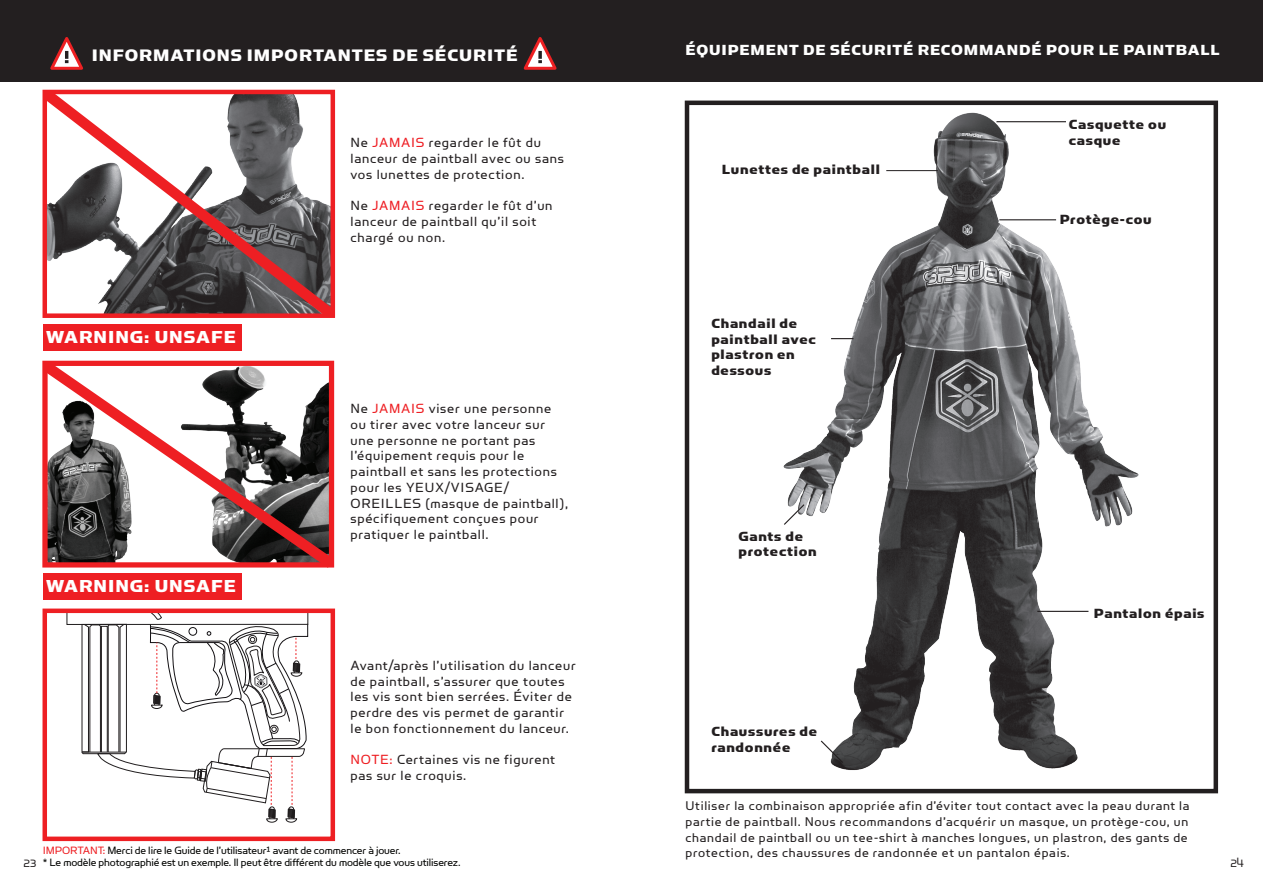
<style>
.page{position:relative;width:1263px;height:893px;background:#fff}
.page>*{position:absolute;margin:0;border:0;box-sizing:border-box;transform-origin:0 0}
.t1{font:19.5px "Simian Display Chimpanzee";letter-spacing:.05em;color:#fff}
.t2{font:18.75px "Simian Display Chimpanzee";letter-spacing:.05em;color:#fff}
.t3{font:16.5px "Simian Display Chimpanzee";letter-spacing:.05em;color:#fff}
.t4{font:15px/15.8px "Simian Display Orangutan";letter-spacing:.05em;color:#231f20}
.t5{font:15px/15.8px "Simian Display Chimpanzee";letter-spacing:.05em;color:#231f20}
.t6{font:14.25px/15.8px "Simian Display Orangutan";letter-spacing:.05em;color:#231f20}
.t7{font:12px/12px "Simian Display Orangutan";letter-spacing:-.01em;color:#040503}
.t8{font:12px "Simian Display Orangutan";color:#231f20}
.s1{color:#ee1d23}
.s2{color:#ee1f23}
</style>
<div class="page">
<div style="left:0;top:0;width:631px;height:81px;background:#231f20"></div>
<svg style="left:32px;top:81px;width:313px;height:247px"></svg>
<svg style="left:42px;top:360px;width:293px;height:218px"></svg>
<svg style="left:66px;top:614px;width:242px;height:208px"></svg>
<div style="left:43px;top:609px;width:292px;height:232px;border:4px solid #ee1f23"></div>
<svg style="left:50px;top:37px;width:33px;height:33px"></svg>
<svg style="left:523px;top:37px;width:34px;height:33px"></svg>
<div style="left:43px;top:324px;width:198px;height:26px;background:#ee1f23"></div>
<div style="left:43px;top:573px;width:198px;height:27px;background:#ee1f23"></div>
<div style="left:42px;top:361px;width:292px;height:206px;border:5px solid #ee1f23"></div>
<div style="left:631px;top:0;width:632px;height:81px;background:#231f20"></div>
<img style="left:783px;top:112px;width:356px;height:658px">
<div style="left:685px;top:101px;width:533px;height:692px;border:4px solid #231f20"></div>
<hr style="left:886px;top:170px;width:52px;height:1px;background:#231f20">
<svg style="left:831px;top:338px;width:22px;height:1px"></svg>
<svg style="left:783px;top:503px;width:23px;height:23px"></svg>
<svg style="left:819px;top:739px;width:25px;height:25px"></svg>
<hr style="left:1037px;top:611px;width:51px;height:1px;background:#231f20">
<hr style="left:999px;top:219px;width:57px;height:1px;background:#231f20">
<hr style="left:996px;top:121px;width:70px;height:1px;background:#231f20">
<p class="t2" style="left:92px;top:45px;width:427px">INFORMATIONS IMPORTANTES DE SÉCURITÉ</p>
<h1 class="t1" style="left:46px;top:326px;width:191px">WARNING: UNSAFE</h1>
<h1 class="t1" style="left:46px;top:575px;width:191px">WARNING: UNSAFE</h1>
<p class="t4" style="left:350px;top:135px;width:215px">Ne <span class="s1">JAMAIS</span> regarder le fût du lanceur de paintball avec ou sans vos lunettes de protection.</p>
<p class="t4" style="left:350px;top:198px;width:203px">Ne <span class="s1">JAMAIS</span> regarder le fût d’un lanceur de paintball qu’il soit chargé ou non.</p>
<p class="t4" style="left:350px;top:401px;width:219px">Ne <span class="s2">JAMAIS</span> viser une personne ou tirer avec votre lanceur sur une personne ne portant pas l’équipement requis pour le paintball et sans les protections pour les YEUX/VISAGE/<br>OREILLES (masque de paintball), spécifiquement conçues pour pratiquer le paintball.</p>
<p class="t4" style="left:350px;top:657px;width:227px">Avant/après l’utilisation du lanceur de paintball, s’assurer que toutes les vis sont bien serrées. Éviter de perdre des vis permet de garantir le bon fonctionnement du lanceur.</p>
<p class="t4" style="left:350px;top:752px;width:206px"><span class="s2">NOTE:</span> Certaines vis ne figurent pas sur le croquis.</p>
<p class="t3" style="left:685px;top:40px;width:536px">ÉQUIPEMENT DE SÉCURITÉ RECOMMANDÉ POUR LE PAINTBALL</p>
<p class="t5" style="left:722px;top:162px;width:160px">Lunettes de paintball</p>
<p class="t5" style="left:711px;top:315px;width:106px">Chandail de paintball avec plastron en dessous</p>
<p class="t5" style="left:738px;top:528px;width:80px">Gants de protection</p>
<p class="t5" style="left:711px;top:724px;width:107px">Chaussures de randonnée</p>
<p class="t5" style="left:1069px;top:116px;width:99px">Casquette ou casque</p>
<p class="t5" style="left:1060px;top:212px;width:94px">Protège-cou</p>
<p class="t5" style="left:1094px;top:605px;width:112px">Pantalon épais</p>
<p class="t6" style="left:685px;top:798px;width:505px">Utiliser la combinaison appropriée afin d’éviter tout contact avec la peau durant la partie de paintball. Nous recommandons d’acquérir un masque, un protège-cou, un chandail de paintball ou un tee-shirt à manches longues, un plastron, des gants de protection, des chaussures de randonnée et un pantalon épais.</p>
<p class="t7" style="left:43px;top:845px;width:419px"><span class="s2">IMPORTANT:</span> Merci de lire le Guide de l’utilisateur¹ avant de commencer à jouer.<br>* Le modèle photographié est un exemple. Il peut être différent du modèle que vous utiliserez.</p>
<p class="t8" style="left:24px;top:857px;width:14px">23</p>
<p class="t8" style="left:1230px;top:857px;width:15px">24</p>
</div>
